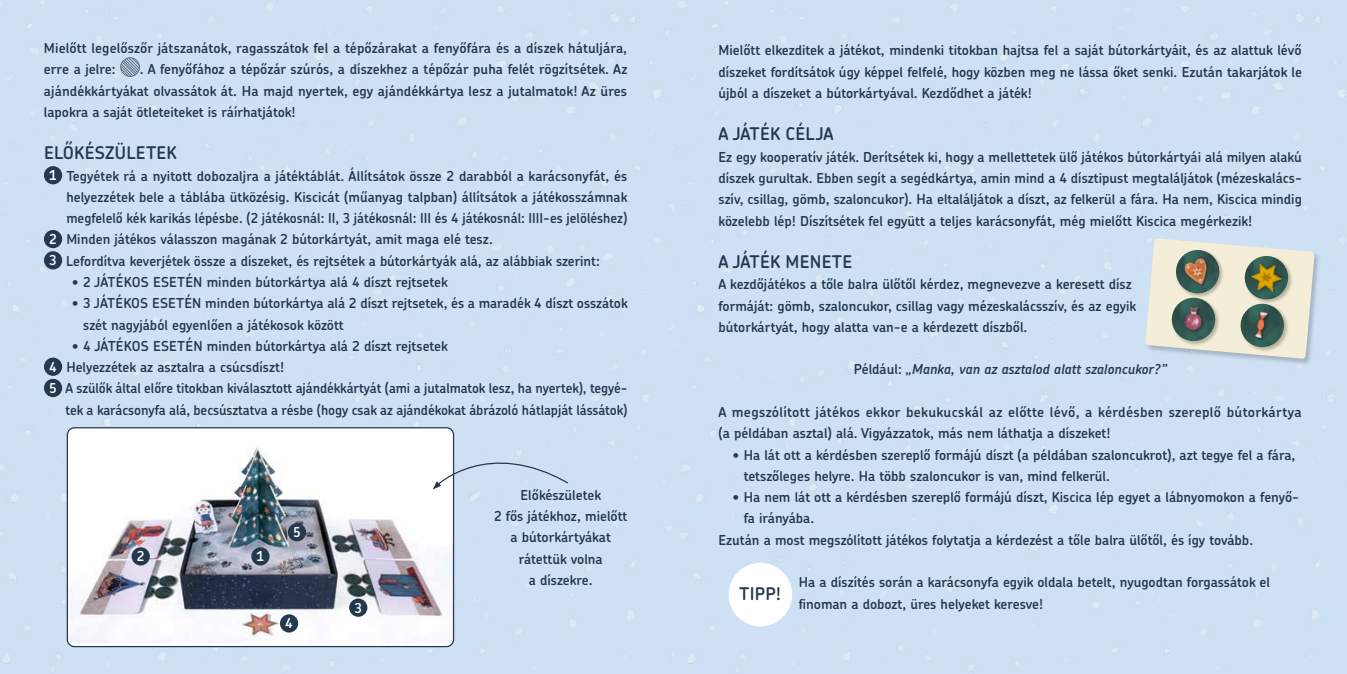
<style>
.page{position:relative;width:1347px;height:674px;background:#fff}
.page>*{position:absolute;margin:0;border:0;box-sizing:border-box;transform-origin:0 0}
.t1{font:600 17.5px "Chevin Pro";letter-spacing:.015em;color:#23394f}
.t2{font:600 13.75px/21.2px "Chevin Pro";color:#23394f}
.t3{font:italic 600 13.75px "Chevin Pro";color:#23394f}
.t4{font:600 13.75px "Chevin Pro";color:#fff}
.s1{color:#fff}
.s2{font-style:normal}
</style>
<div class="page">
<div style="left:0;top:1px;width:1346px;height:672px;background:#cee1f4"></div>
<svg style="left:120px;top:57px;width:20px;height:20px"></svg>
<div style="left:120px;top:57px;width:20px;height:20px;border:1px solid #23394f;border-radius:50%"></div>
<div style="left:44px;top:166px;width:18px;height:18px;background:#23394f;border-radius:50%"></div>
<div style="left:44px;top:230px;width:18px;height:18px;background:#23394f;border-radius:50%"></div>
<div style="left:44px;top:251px;width:18px;height:18px;background:#23394f;border-radius:50%"></div>
<div style="left:44px;top:357px;width:18px;height:18px;background:#23394f;border-radius:50%"></div>
<div style="left:44px;top:378px;width:18px;height:19px;background:#23394f;border-radius:50%"></div>
<div style="left:728px;top:562px;width:64px;height:64px;background:#fff;border-radius:50%"></div>
<img style="left:67px;top:431px;width:385px;height:212px">
<div style="left:67px;top:427px;width:387px;height:219px;border:1px solid #23394f;border-radius:7px"></div>
<svg style="left:432px;top:437px;width:137px;height:52px;background:#cedeef"></svg>
<div style="left:251px;top:547px;width:18px;height:18px;background:#23394f;border-radius:50%"></div>
<div style="left:349px;top:598px;width:18px;height:18px;background:#23394f;border-radius:50%"></div>
<div style="left:280px;top:614px;width:18px;height:18px;background:#23394f;border-radius:50%"></div>
<div style="left:288px;top:523px;width:18px;height:18px;background:#23394f;border-radius:50%"></div>
<div style="left:132px;top:547px;width:18px;height:18px;background:#23394f;border-radius:50%"></div>
<div style="left:1145px;top:238px;width:176px;height:127px;background:#000;opacity:.2"></div>
<svg style="left:1145px;top:238px;width:169px;height:120px;background:#e6e6db"></svg>
<div style="left:1175px;top:249px;width:49px;height:49px;background:#000;opacity:.25"></div>
<img style="left:1175px;top:250px;width:45px;height:44px">
<div style="left:1171px;top:297px;width:49px;height:49px;background:#000;opacity:.25"></div>
<img style="left:1170px;top:297px;width:46px;height:45px">
<div style="left:1243px;top:255px;width:50px;height:49px;background:#000;opacity:.25"></div>
<img style="left:1243px;top:256px;width:46px;height:44px">
<div style="left:1239px;top:303px;width:49px;height:49px;background:#000;opacity:.25"></div>
<img style="left:1239px;top:303px;width:45px;height:45px">
<img style="left:1175px;top:250px;width:44px;height:43px">
<img style="left:1171px;top:297px;width:44px;height:44px">
<img style="left:1244px;top:256px;width:44px;height:43px">
<img style="left:1240px;top:303px;width:44px;height:44px">
<p class="t2" style="left:44px;top:37px;width:584px">Mielőtt legelőszőr játszanátok, ragasszátok fel a tépőzárakat a fenyőfára és a díszek hátuljára, erre a jelre:</p>
<p class="t2" style="left:44px;top:58px;width:585px;text-align:justify;text-indent:96px">. A fenyőfához a tépőzár szúrós, a díszekhez a tépőzár puha felét rögzítsétek. Az ajándékkártyákat olvassátok át. Ha majd nyertek, egy ajándékkártya lesz a jutalmatok! Az üres lapokra a saját ötleteiteket is ráírhatjátok!</p>
<p class="t1" style="left:44px;top:141px;width:134px">ELŐKÉSZÜLETEK</p>
<p class="t2" style="left:49px;top:165px;width:579px"><span class="s1">1</span> Tegyétek rá a nyitott dobozaljra a játéktáblát. Állítsátok össze 2 darabból a karácsonyfát, és</p>
<p class="t2" style="left:66px;top:186px;width:562px">helyezzétek bele a táblába ütközésig. Kiscicát (műanyag talpban) állítsátok a játékosszámnak</p>
<p class="t2" style="left:66px;top:207px;width:562px">megfelelő kék karikás lépésbe. (2 játékosnál: II, 3 játékosnál: III és 4 játékosnál: IIII-es jelöléshez)</p>
<p class="t2" style="left:49px;top:228px;width:445px"><span class="s1">2</span> Minden játékos válasszon magának 2 bútorkártyát, amit maga elé tesz.</p>
<p class="t2" style="left:49px;top:250px;width:552px"><span class="s1">3</span> Lefordítva keverjétek össze a díszeket, és rejtsétek a bútorkártyák alá, az alábbiak szerint:</p>
<p class="t2" style="left:72px;top:271px;width:377px">• 2 JÁTÉKOS ESETÉN minden bútorkártya alá 4 díszt rejtsetek</p>
<p class="t2" style="left:83px;top:292px;width:546px;text-indent:-11px">• 3 JÁTÉKOS ESETÉN minden bútorkártya alá 2 díszt rejtsetek, és a maradék 4 díszt osszátok szét nagyjából egyenlően a játékosok között</p>
<p class="t2" style="left:72px;top:335px;width:377px">• 4 JÁTÉKOS ESETÉN minden bútorkártya alá 2 díszt rejtsetek</p>
<p class="t2" style="left:49px;top:356px;width:236px"><span class="s1">4</span> Helyezzétek az asztalra a csúcsdíszt!</p>
<p class="t2" style="left:49px;top:377px;width:579px"><span class="s1">5</span> A szülők által előre titokban kiválasztott ajándékkártyát (ami a jutalmatok lesz, ha nyertek), tegyé-</p>
<p class="t2" style="left:66px;top:398px;width:563px">tek a karácsonyfa alá, becsúsztatva a résbe (hogy csak az ajándékokat ábrázoló hátlapját lássátok)</p>
<p class="t4" style="left:137px;top:547px;width:9px">2</p>
<p class="t4" style="left:256px;top:547px;width:9px">1</p>
<p class="t4" style="left:293px;top:522px;width:9px">5</p>
<p class="t4" style="left:285px;top:613px;width:9px">4</p>
<p class="t4" style="left:354px;top:598px;width:9px">3</p>
<p class="t2" style="left:494px;top:483px;width:135px;text-align:center">Előkészületek<br>2 fős játékhoz, mielőtt a bútorkártyákat rátettük volna<br>a díszekre.</p>
<p class="t2" style="left:718px;top:39px;width:585px;text-align:justify">Mielőtt elkezditek a játékot, mindenki titokban hajtsa fel a saját bútorkártyáit, és az alattuk lévő díszeket fordítsátok úgy képpel felfelé, hogy közben meg ne lássa őket senki. Ezután takarjátok le újból a díszeket a bútorkártyával. Kezdődhet a játék!</p>
<p class="t1" style="left:718px;top:122px;width:116px">A JÁTÉK CÉLJA</p>
<p class="t2" style="left:718px;top:146px;width:585px">Ez egy kooperatív játék. Derítsétek ki, hogy a mellettetek ülő játékos bútorkártyái alá milyen alakú díszek gurultak. Ebben segít a segédkártya, amin mind a 4 dísztipust megtaláljátok (mézeskalács&shy;szív, csillag, gömb, szaloncukor). Ha eltaláljátok a díszt, az felkerül a fára. Ha nem, Kiscica mindig közelebb lép! Díszítsétek fel együtt a teljes karácsonyfát, még mielőtt Kiscica megérkezik!</p>
<p class="t1" style="left:718px;top:250px;width:135px">A JÁTÉK MENETE</p>
<p class="t2" style="left:718px;top:273px;width:419px">A kezdőjátékos a tőle balra ülőtől kérdez, megnevezve a keresett dísz formáját: gömb, szaloncukor, csillag vagy mézeskalácsszív, és az egyik bútorkártyát, hogy alatta van-e a kérdezett díszből.</p>
<p class="t3" style="left:854px;top:360px;width:314px"><span class="s2">Például:</span> „Manka, van az asztalod alatt szaloncukor?”</p>
<p class="t2" style="left:718px;top:401px;width:584px">A megszólított játékos ekkor bekukucskál az előtte lévő, a kérdésben szereplő bútorkártya (a példában asztal) alá. Vigyázzatok, más nem láthatja a díszeket!</p>
<p class="t2" style="left:743px;top:443px;width:553px;text-indent:-11px">• Ha lát ott a kérdésben szereplő formájú díszt (a példában szaloncukrot), azt tegye fel a fára, tetszőleges helyre. Ha több szaloncukor is van, mind felkerül.</p>
<p class="t2" style="left:732px;top:486px;width:568px">• Ha nem lát ott a kérdésben szereplő formájú díszt, Kiscica lép egyet a lábnyomokon a fenyő-</p>
<p class="t2" style="left:743px;top:507px;width:72px">fa irányába.</p>
<p class="t2" style="left:718px;top:528px;width:536px">Ezután a most megszólított játékos folytatja a kérdezést a tőle balra ülőtől, és így tovább.</p>
<p class="t2" style="left:799px;top:571px;width:472px">Ha a díszítés során a karácsonyfa egyik oldala betelt, nyugodtan forgassátok el finoman a dobozt, üres helyeket keresve!</p>
<p class="t1" style="left:739px;top:581px;width:43px">TIPP!</p>
</div>
